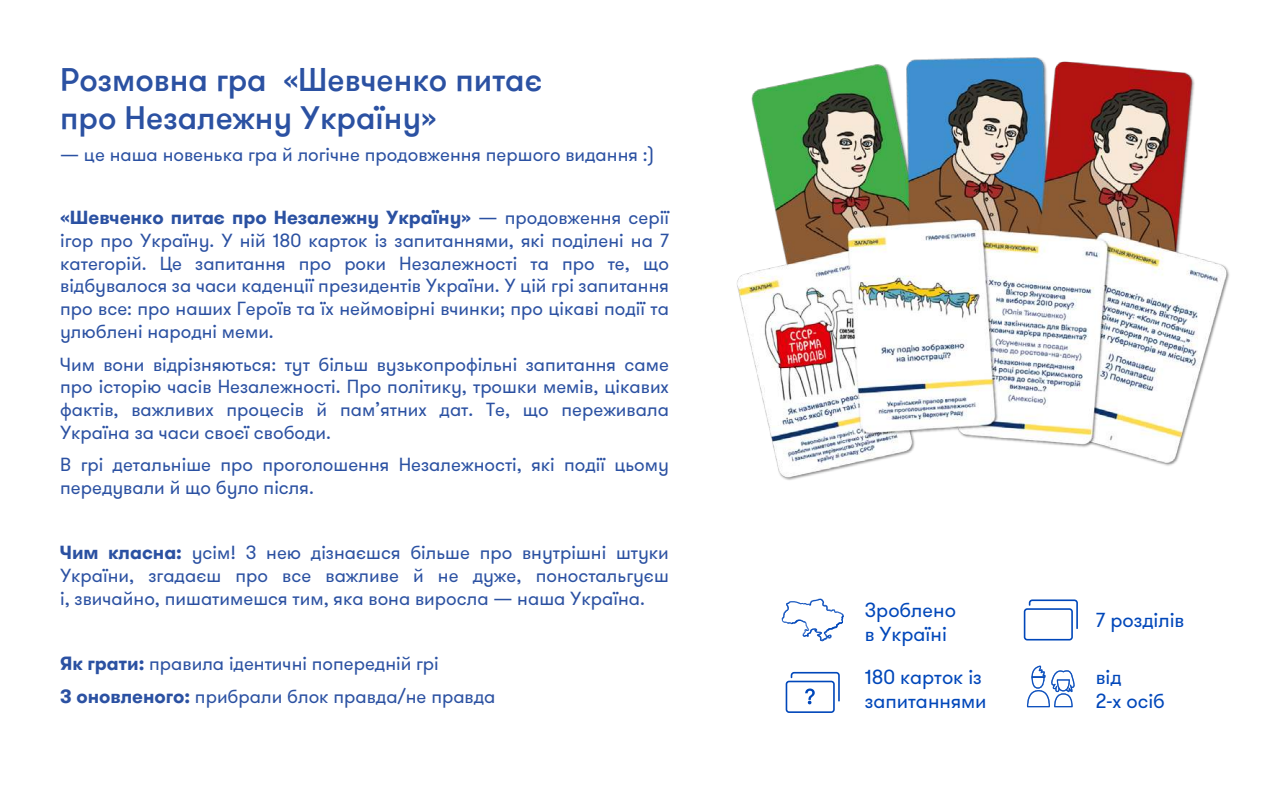
<style>
.page{position:relative;width:1280px;height:800px;background:#fff}
.page>*{position:absolute;margin:0;border:0;box-sizing:border-box;transform-origin:0 0}
.t1{font:500 32.4px/38.9px "GT Walsheim Pro";color:#2b51a2}
.t2{font:20.2px/24.2px "GT Walsheim Pro";color:#0047ba}
.t3{font:18.9px/22.7px "GT Walsheim Pro";color:#2b51a2;text-align:justify}
.s1{font-weight:700}
</style>
<div class="page">
<img style="left:737px;top:57px;width:493px;height:423px">
<svg style="left:782px;top:599px;width:62px;height:42px"></svg>
<svg style="left:1027px;top:666px;width:48px;height:41px"></svg>
<svg style="left:1024px;top:599px;width:54px;height:42px"></svg>
<svg style="left:786px;top:672px;width:54px;height:41px"></svg>
<h1 class="t1" style="left:60px;top:61px;width:484px">Розмовна гра «Шевченко питає про Незалежну Україну»</h1>
<p class="t3" style="left:60px;top:143px;width:596px">— це наша новенька гра й логічне продовження першого видання :)</p>
<p class="t3" style="left:60px;top:207px;width:610px"><span class="s1">«Шевченко питає про Незалежну Україну»</span> — продовження серії ігор про Україну. У ній 180 карток із запитаннями, які поділені на 7 категорій. Це запитання про роки Незалежності та про те, що відбувалося за часи каденції президентів України. У цій грі запитання про все: про наших Героїв та їх неймовірні вчинки; про цікаві події та улюблені народні меми.</p>
<p class="t3" style="left:60px;top:353px;width:610px">Чим вони відрізняються: тут більш вузькопрофільні запитання саме про історію часів Незалежності. Про політику, трошки мемів, цікавих фактів, важливих процесів й пам’ятних дат. Те, що переживала Україна за часи своєї свободи.</p>
<p class="t3" style="left:60px;top:454px;width:610px">В грі детальніше про проголошення Незалежності, які події цьому передували й що було після.</p>
<p class="t3" style="left:60px;top:542px;width:610px"><span class="s1">Чим класна:</span> усім! З нею дізнаєшся більше про внутрішні штуки України, згадаєш про все важливе й не дуже, поностальгуєш і, звичайно, пишатимешся тим, яка вона виросла — наша Україна.</p>
<p class="t3" style="left:60px;top:648px;width:437px;line-height:32.7px"><span class="s1">Як грати:</span> правила ідентичні попередній грі<br><span class="s1">З оновленого:</span> прибрали блок правда/не правда</p>
<p class="t2" style="left:865px;top:598px;width:93px">Зроблено в Україні</p>
<p class="t2" style="left:865px;top:666px;width:123px">180 карток із запитаннями</p>
<p class="t2" style="left:1096px;top:608px;width:90px">7 розділів</p>
<p class="t2" style="left:1096px;top:666px;width:71px">від<br>2-х осіб</p>
</div>
